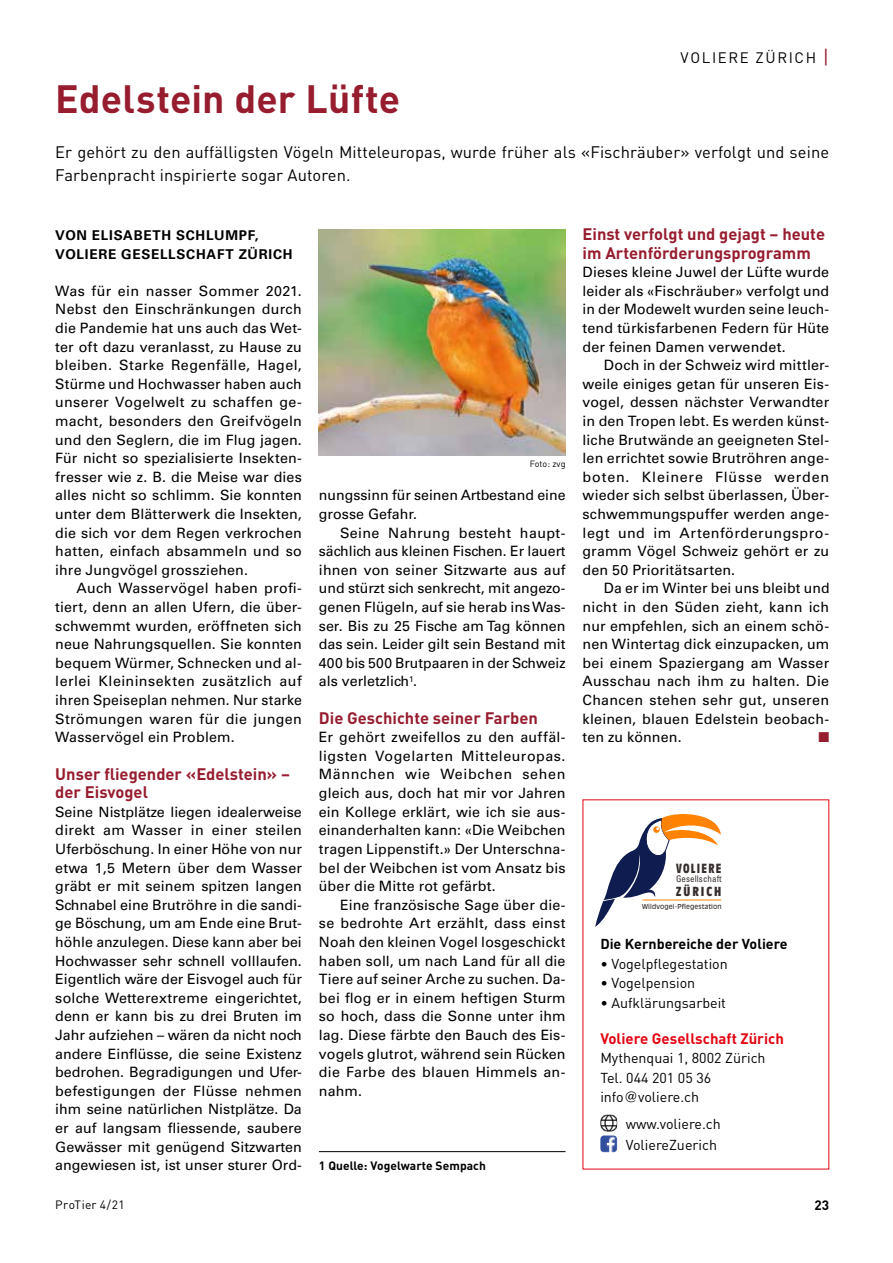
<style>
.page{position:relative;width:893px;height:1263px;background:#fff}
.page>*{position:absolute;margin:0;border:0;box-sizing:border-box;transform-origin:0 0}
.t1{font:700 39px "DIN";letter-spacing:.005em;color:#971d2e}
.t2{font:16.5px/22.5px "DIN";letter-spacing:.005em;color:#000}
.t3{font:700 16.5px/18.6px "DIN";color:#971d2e}
.t4{font:700 15px "DIN";color:#e30613}
.t5{font:15px "DIN";letter-spacing:.105em;color:#000}
.t6{font:14.25px/18.6px "Univers LT Std";letter-spacing:.01em;color:#000;text-align:justify}
.t7{font:14.25px/19.5px "DIN";color:#000}
.t8{font:700 14.25px "DIN";color:#000}
.t9{font:14.25px "Zapf Dingbats";color:#971d2e}
.t10{font:700 13.5px/18.6px "Univers LT Std";letter-spacing:.055em;color:#000}
.t11{font:700 13.5px "DIN";color:#000}
.t12{font:700 condensed 13.05px "Antique Olive";letter-spacing:.105em;color:#372f2d}
.t13{font:700 condensed 12.9px "Antique Olive";letter-spacing:.145em;color:#372f2d;scale:1.07 1}
.t14{font:700 12px "DIN";letter-spacing:.005em;color:#000}
.t15{font:12px "DIN";letter-spacing:.025em;color:#000}
.t16{font:condensed 9px "Univers";letter-spacing:.01em;color:#372f2d}
.t17{font:9px "DIN";letter-spacing:.005em;color:#000}
.t18{font:6.75px "Antique Olive";letter-spacing:.02em;color:#372f2d;scale:.94 1}
.s1{font-size:19.5px;color:#971d2e}
.s2{font-family:"Univers"}
</style>
<div class="page">
<hr style="left:319px;top:1151px;width:247px;height:1px;background:#000">
<img style="left:600px;top:1115px;width:17px;height:16px">
<img style="left:600px;top:1135px;width:17px;height:17px">
<svg style="left:595px;top:814px;width:126px;height:113px"></svg>
<hr style="left:642px;top:899px;width:79px;height:1px;background:#ff8300">
<img style="left:319px;top:230px;width:247px;height:225px">
<p class="t5" style="left:680px;top:49px;width:150px">VOLIERE ZÜRICH <span class="s1">|</span></p>
<h1 class="t1" style="left:55px;top:74px;width:346px">Edelstein der Lüfte</h1>
<p class="t2" style="left:55px;top:140px;width:775px">Er gehört zu den auffälligsten Vögeln Mitteleuropas, wurde früher als «Fischräuber» verfolgt und seine<br>Farbenpracht inspirierte sogar Autoren.</p>
<p class="t10" style="left:55px;top:226px;width:239px">VON ELISABETH SCHLUMPF,<br>VOLIERE GESELLSCHAFT ZÜRICH</p>
<p class="t6" style="left:55px;top:282px;width:248px">Was für ein nasser Sommer 2021.<br>Nebst den Einschränkungen durch die Pandemie hat uns auch das Wet&shy;ter oft dazu veranlasst, zu Hause zu bleiben. Starke Regenfälle, Hagel, Stürme und Hochwasser haben auch unserer Vogelwelt zu schaffen ge&shy;macht, besonders den Greifvögeln und den Seglern, die im Flug jagen.<br>Für nicht so spezialisierte Insekten&shy;fresser wie z. B. die Meise war dies alles nicht so schlimm. Sie konnten unter dem Blätterwerk die Insekten, die sich vor dem Regen verkrochen hatten, einfach absammeln und so ihre Jungvögel grossziehen.</p>
<p class="t6" style="left:55px;top:579px;width:248px;text-indent:21px">Auch Wasservögel haben profi&shy;tiert, denn an allen Ufern, die über&shy;schwemmt wurden, eröffneten sich neue Nahrungsquellen. Sie konnten bequem Würmer, Schnecken und al&shy;lerlei Kleininsekten zusätzlich auf ihren Speiseplan nehmen. Nur starke Strömungen waren für die jungen Wasservögel ein Problem.</p>
<p class="t3" style="left:55px;top:763px;width:236px">Unser fliegender «Edelstein» – der Eisvogel</p>
<p class="t6" style="left:55px;top:802px;width:248px">Seine Nistplätze liegen idealerweise direkt am Wasser in einer steilen Uferböschung. In einer Höhe von nur etwa 1,5 Metern über dem Wasser gräbt er mit seinem spitzen langen Schnabel eine Brutröhre in die sandi&shy;ge Böschung, um am Ende eine Brut&shy;höhle anzulegen. Diese kann aber bei Hochwasser sehr schnell volllaufen.<br>Eigentlich wäre der Eisvogel auch für solche Wetterextreme eingerichtet, denn er kann bis zu drei Bruten im Jahr aufziehen – wären da nicht noch andere Einflüsse, die seine Existenz bedrohen. Begradigungen und Ufer&shy;befestigungen der Flüsse nehmen ihm seine natürlichen Nistplätze. Da er auf langsam fliessende, saubere Gewässer mit genügend Sitzwarten angewiesen ist, ist unser sturer Ord-</p>
<p class="t17" style="left:530px;top:458px;width:37px">Foto: zvg</p>
<p class="t6" style="left:319px;top:486px;width:248px">nungssinn für seinen Artbestand eine grosse Gefahr.</p>
<p class="t6" style="left:319px;top:523px;width:248px;text-indent:21px">Seine Nahrung besteht haupt&shy;sächlich aus kleinen Fischen. Er lauert ihnen von seiner Sitzwarte aus auf und stürzt sich senkrecht, mit angezo&shy;genen Flügeln, auf sie herab ins Was&shy;ser. Bis zu 25 Fische am Tag können das sein. Leider gilt sein Bestand mit 400 bis 500 Brutpaaren in der Schweiz als verletzlich<sup>1</sup>.</p>
<p class="t3" style="left:319px;top:708px;width:220px">Die Geschichte seiner Farben</p>
<p class="t6" style="left:319px;top:728px;width:248px">Er gehört zweifellos zu den auffäl&shy;ligsten Vogelarten Mitteleuropas.<br>Männchen wie Weibchen sehen gleich aus, doch hat mir vor Jahren ein Kollege erklärt, wie ich sie aus&shy;einanderhalten kann: «Die Weibchen tragen Lippenstift.» Der Unterschna&shy;bel der Weibchen ist vom Ansatz bis über die Mitte rot gefärbt.</p>
<p class="t6" style="left:319px;top:895px;width:248px;text-indent:21px">Eine französische Sage über die&shy;se bedrohte Art erzählt, dass einst Noah den kleinen Vogel losgeschickt haben soll, um nach Land für all die Tiere auf seiner Arche zu suchen. Da&shy;bei flog er in einem heftigen Sturm so hoch, dass die Sonne unter ihm lag. Diese färbte den Bauch des Eis&shy;vogels glutrot, während sein Rücken die Farbe des blauen Himmels an&shy;nahm.</p>
<p class="t14" style="left:319px;top:1158px;width:168px">1 Quelle: Vogelwarte Sempach</p>
<p class="t3" style="left:583px;top:224px;width:244px">Einst verfolgt und gejagt – heute im Artenförderungsprogramm</p>
<p class="t6" style="left:583px;top:263px;width:248px">Dieses kleine Juwel der Lüfte wurde leider als «Fischräuber» verfolgt und in der Modewelt wurden seine leuch&shy;tend türkisfarbenen Federn für Hüte der feinen Damen verwendet.</p>
<p class="t6" style="left:583px;top:356px;width:248px;text-indent:21px">Doch in der Schweiz wird mittler&shy;weile einiges getan für unseren Eis&shy;vogel, dessen nächster Verwandter in den Tropen lebt. Es werden künst&shy;liche Brutwände an geeigneten Stel&shy;len errichtet sowie Brutröhren ange&shy;boten. Kleinere Flüsse werden wieder sich selbst überlassen, Über&shy;schwemmungspuffer werden ange&shy;legt und im Artenförderungspro&shy;gramm Vögel Schweiz gehört er zu den 50 Prioritätsarten.</p>
<p class="t6" style="left:583px;top:579px;width:249px;text-indent:21px">Da er im Winter bei uns bleibt und nicht in den Süden zieht, kann ich nur empfehlen, sich an einem schö&shy;nen Wintertag dick einzupacken, um bei einem Spaziergang am Wasser Ausschau nach ihm zu halten. Die Chancen stehen sehr gut, unseren kleinen, blauen Edelstein beobach&shy;ten zu können.</p>
<p class="t9" style="left:818px;top:730px;width:12px">■</p>
<p class="t12" style="left:676px;top:861px;width:47px">VOLIERE</p>
<p class="t16" style="left:676px;top:873px;width:47px">Gesellschaft</p>
<p class="t13" style="left:676px;top:884px;width:44px">ZÜRICH</p>
<p class="t18" style="left:642px;top:902px;width:86px">Wildvogel-Pflegestation</p>
<p class="t8" style="left:600px;top:935px;width:189px">Die Kernbereiche der Voliere</p>
<p class="t7" style="left:600px;top:953px;width:129px">• Vogelpflegestation</p>
<p class="t7" style="left:600px;top:973px;width:96px">• Vogelpension</p>
<p class="t7" style="left:600px;top:992px;width:127px">• Aufklärungsarbeit</p>
<p class="t4" style="left:600px;top:1028px;width:185px">Voliere Gesellschaft Zürich</p>
<p class="t7" style="left:600px;top:1048px;width:167px">Mythenquai 1, 8002 Zürich<br>Tel. 044 201 05 36 info<span class="s2">@</span>voliere.ch</p>
<p class="t7" style="left:626px;top:1113px;width:97px;line-height:20.7px">www.voliere.ch<br>VoliereZuerich</p>
<p class="t15" style="left:55px;top:1197px;width:71px">ProTier 4/21</p>
<p class="t11" style="left:814px;top:1197px;width:16px">23</p>
</div>
